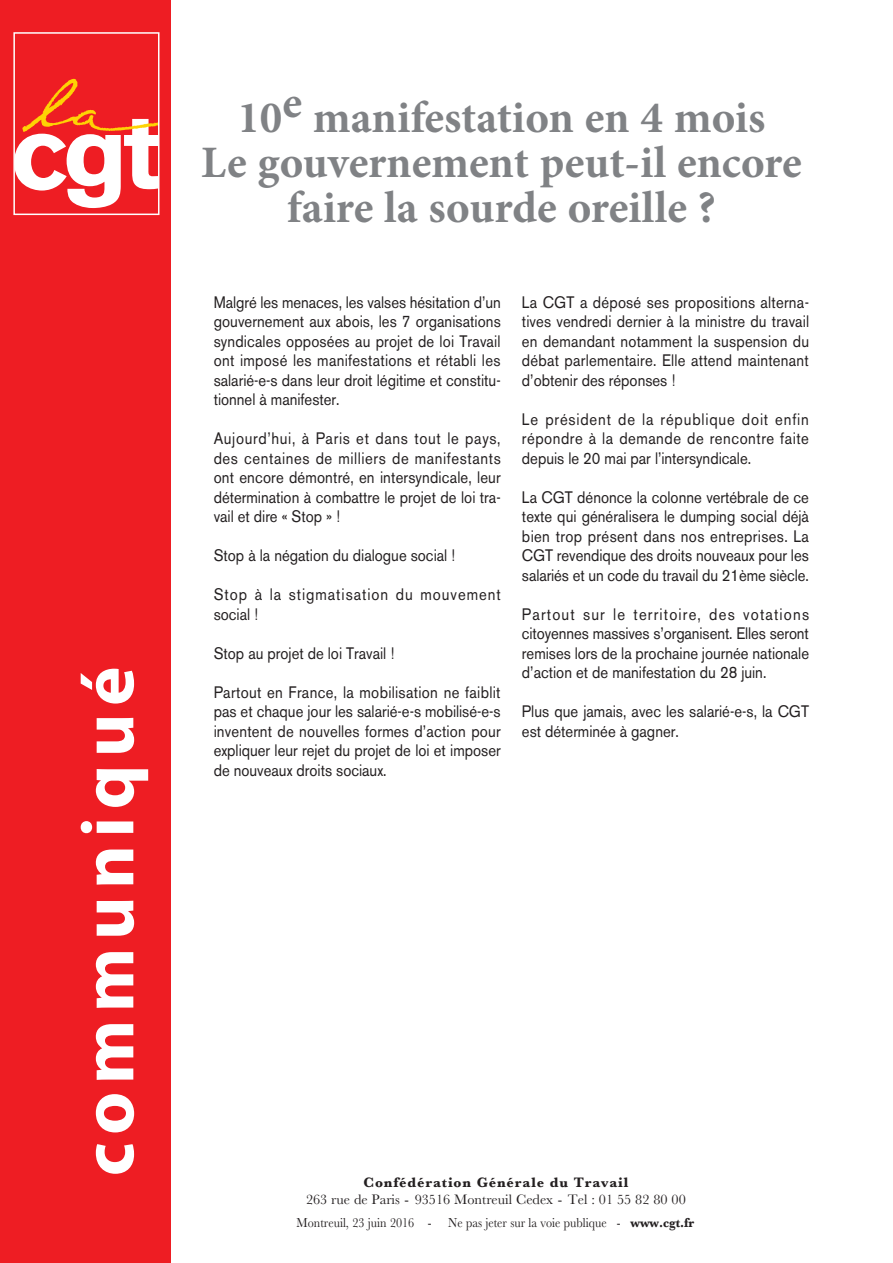
<style>
.page{position:relative;width:893px;height:1263px;background:#fff}
.page>*{position:absolute;margin:0;border:0;box-sizing:border-box;transform-origin:0 0}
.t1{font:700 75px "Myriad Pro";letter-spacing:.1em;color:#fff}
.t2{font:700 45px/45px "Minion Pro";color:#808285;text-align:center}
.t3{font:16.5px/19.5px "Akzidenz Grotesk BE";color:#231f20;text-align:justify;scale:.9 1}
.t4{font:16.5px/19.5px "Akzidenz Grotesk BE";letter-spacing:.065em;color:#231f20;scale:.9 1}
.t5{font:14.25px "Baskerville";color:#231f20}
.t6{font:700 14.25px "Baskerville";letter-spacing:.06em;color:#231f20}
.t7{font:13.5px "Baskerville";color:#231f20;scale:.9 1}
.s1{font-weight:700}
</style>
<div class="page">
<div style="left:0;top:0;width:170px;height:1263px;background:#ee1d23"></div>
<svg style="left:16px;top:79px;width:140px;height:129px"></svg>
<div style="left:13px;top:32px;width:146px;height:183px;border:2px solid #fff"></div>
<h1 class="t1" style="left:59px;top:1176px;width:511px;rotate:-90deg">communiqué</h1>
<h2 class="t2" style="left:201px;top:94px;width:602px">10e manifestation en 4 mois<br>Le gouvernement peut-il encore faire la sourde oreille ?</h2>
<p class="t3" style="left:214px;top:292px;width:321px">Malgré les menaces, les valses hésitation d’un gouvernement aux abois, les 7 organisations syndicales opposées au projet de loi Travail ont imposé les manifestations et rétabli les salarié-e-s dans leur droit légitime et constitu&shy;tionnel à manifester.</p>
<p class="t3" style="left:214px;top:429px;width:321px">Aujourd’hui, à Paris et dans tout le pays, des centaines de milliers de manifestants ont encore démontré, en intersyndicale, leur détermination à combattre le projet de loi tra&shy;vail et dire « Stop » !</p>
<p class="t3" style="left:214px;top:546px;width:270px">Stop à la négation du dialogue social !</p>
<p class="t4" style="left:214px;top:585px;width:321px">Stop à la stigmatisation du mouvement social !</p>
<p class="t3" style="left:214px;top:643px;width:202px">Stop au projet de loi Travail !</p>
<p class="t3" style="left:214px;top:682px;width:320px">Partout en France, la mobilisation ne faiblit pas et chaque jour les salarié-e-s mobilisé-e-s inventent de nouvelles formes d’action pour expliquer leur rejet du projet de loi et imposer de nouveaux droits sociaux.</p>
<p class="t3" style="left:522px;top:292px;width:321px">La CGT a déposé ses propositions alterna&shy;tives vendredi dernier à la ministre du travail en demandant notamment la suspension du débat parlementaire. Elle attend maintenant d’obtenir des réponses !</p>
<p class="t3" style="left:522px;top:409px;width:320px">Le président de la république doit enfin répondre à la demande de rencontre faite depuis le 20 mai par l’intersyndicale.</p>
<p class="t3" style="left:522px;top:487px;width:320px">La CGT dénonce la colonne vertébrale de ce texte qui généralisera le dumping social déjà bien trop présent dans nos entreprises. La CGT revendique des droits nouveaux pour les salariés et un code du travail du 21ème siècle.</p>
<p class="t3" style="left:522px;top:604px;width:321px">Partout sur le territoire, des votations citoyennes massives s’organisent. Elles seront remises lors de la prochaine journée nationale d’action et de manifestation du 28 juin.</p>
<p class="t3" style="left:522px;top:702px;width:321px">Plus que jamais, avec les salarié-e-s, la CGT est déterminée à gagner.</p>
<p class="t6" style="left:363px;top:1173px;width:266px">Confédération Générale du Travail</p>
<p class="t5" style="left:306px;top:1191px;width:381px">263 rue de Paris - 93516 Montreuil Cedex - Tel : 01 55 82 80 00</p>
<p class="t7" style="left:297px;top:1214px;width:443px">Montreuil, 23 juin 2016 - Ne pas jeter sur la voie publique - <span class="s1">www.cgt.fr</span></p>
</div>
